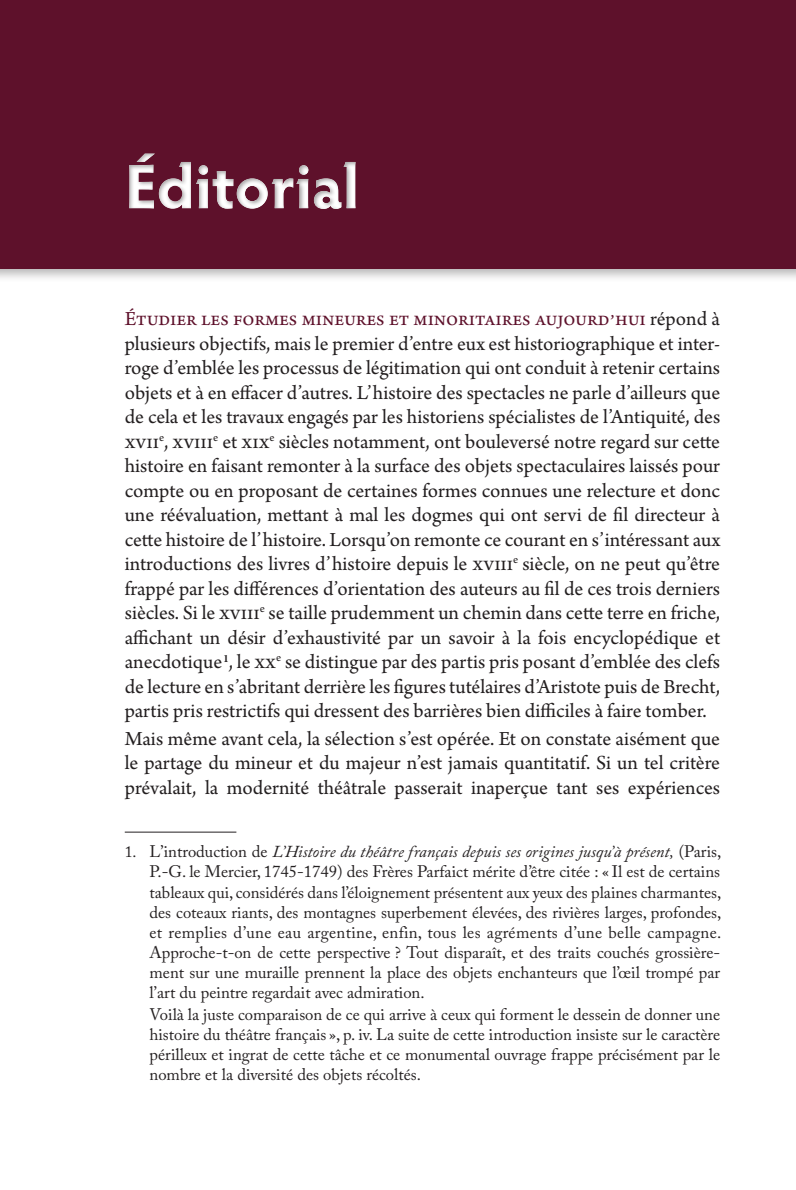
<style>
.page{position:relative;width:796px;height:1190px;background:#fff}
.page>*{position:absolute;margin:0;border:0;box-sizing:border-box;transform-origin:0 0}
.t1{font:700 63px "Hypatia Sans Pro";letter-spacing:-.005em;color:#fff}
.t2{font:21px/24.5px "Arno Pro";color:#231f20;text-align:justify}
.t3{font:16.62px/20.3px "Adobe Caslon Pro";color:#231f20}
.s1{color:#5e112b}
.s2{font-size:15.75px}
.s3{font-style:italic}
</style>
<div class="page">
<div style="left:0;top:0;width:796px;height:283px;background:#231f20;opacity:.33"></div>
<div style="left:0;top:0;width:796px;height:268px;background:#5e112b"></div>
<hr style="left:125px;top:831px;width:111px;height:1px;background:#231f20">
<h1 class="t1" style="left:125px;top:142px;width:236px">Éditorial</h1>
<p class="t2" style="left:125px;top:307px;width:598px"><span class="s1">Étudier les formes mineures et minoritaires aujourd’hui</span> répond à plusieurs objectifs, mais le premier d’entre eux est historiographique et inter&shy;roge d’emblée les processus de légitimation qui ont conduit à retenir certains objets et à en effacer d’autres. L’histoire des spectacles ne parle d’ailleurs que de cela et les travaux engagés par les historiens spécialistes de l’Antiquité, des xvii<sup>e</sup>, xviii<sup>e</sup> et xix<sup>e</sup> siècles notamment, ont bouleversé notre regard sur cette histoire en faisant remonter à la surface des objets spectaculaires laissés pour compte ou en proposant de certaines formes connues une relecture et donc une réévaluation, mettant à mal les dogmes qui ont servi de fil directeur à cette histoire de l’histoire. Lorsqu’on remonte ce courant en s’intéressant aux introductions des livres d’histoire depuis le xviii<sup>e</sup> siècle, on ne peut qu’être frappé par les différences d’orientation des auteurs au fil de ces trois derniers siècles. Si le xviii<sup>e</sup> se taille prudemment un chemin dans cette terre en friche, affichant un désir d’exhaustivité par un savoir à la fois encyclopédique et anecdotique<sup>1</sup>, le xx<sup>e</sup> se distingue par des partis pris posant d’emblée des clefs de lecture en s’abritant derrière les figures tutélaires d’Aristote puis de Brecht, partis pris restrictifs qui dressent des barrières bien difficiles à faire tomber.</p>
<p class="t2" style="left:125px;top:727px;width:597px">Mais même avant cela, la sélection s’est opérée. Et on constate aisément que le partage du mineur et du majeur n’est jamais quantitatif. Si un tel critère prévalait, la modernité théâtrale passerait inaperçue tant ses expériences</p>
<p class="t3" style="left:150px;top:841px;width:573px;text-indent:-25px"><span class="s2">1.</span> L’introduction de <span class="s3">L’Histoire du théâtre français depuis ses origines jusqu’à présent,</span> (Paris, P.-G. le Mercier, 1745-1749) des Frères Parfaict mérite d’être citée : « Il est de certains tableaux qui, considérés dans l’éloignement présentent aux yeux des plaines charmantes, des coteaux riants, des montagnes superbement élevées, des rivières larges, profondes, et remplies d’une eau argentine, enfin, tous les agréments d’une belle campagne.<br>Approche-t-on de cette perspective ? Tout disparaît, et des traits couchés grossière&shy;ment sur une muraille prennent la place des objets enchanteurs que l’œil trompé par l’art du peintre regardait avec admiration.<br>Voilà la juste comparaison de ce qui arrive à ceux qui forment le dessein de donner une histoire du théâtre français », p. iv. La suite de cette introduction insiste sur le caractère périlleux et ingrat de cette tâche et ce monumental ouvrage frappe précisément par le nombre et la diversité des objets récoltés.</p>
</div>
